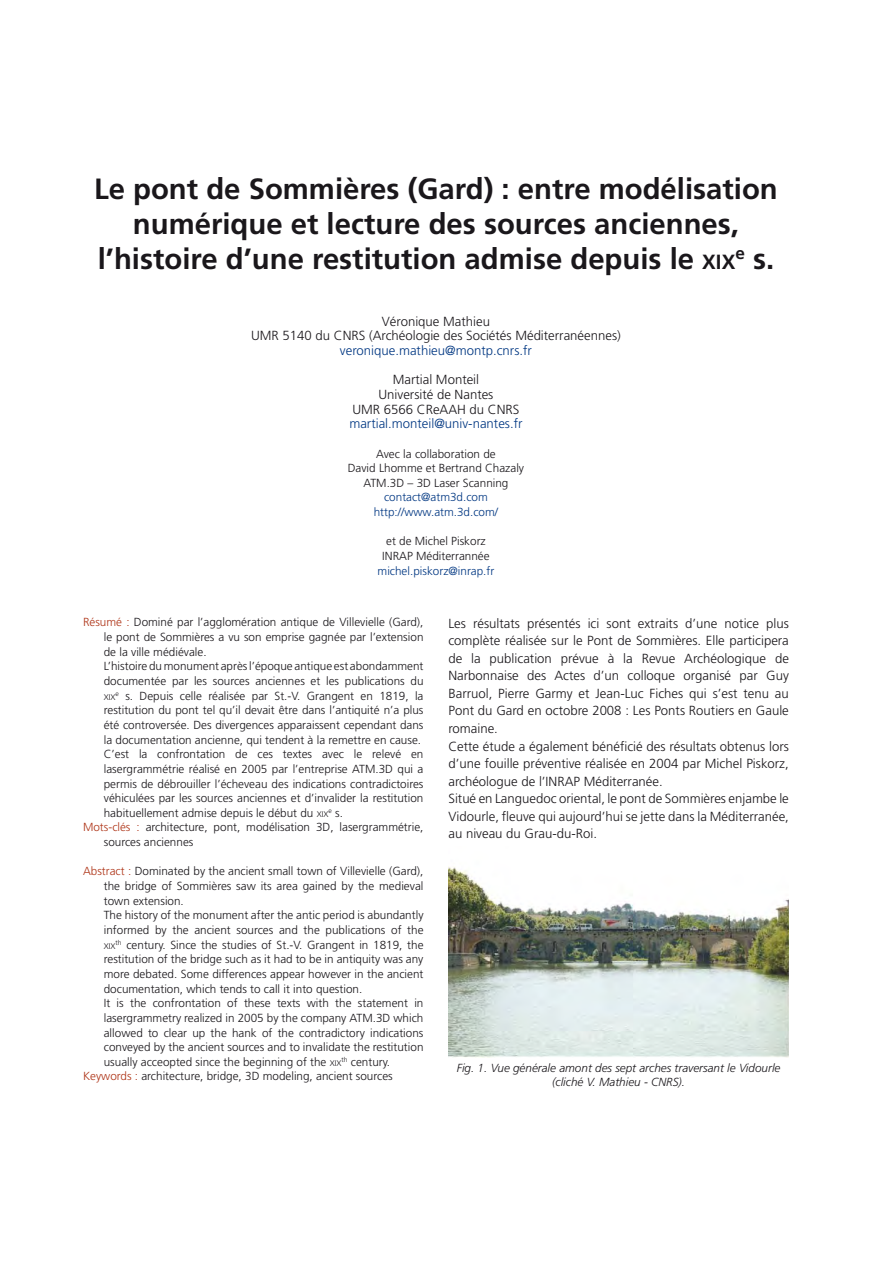
<style>
.page{position:relative;width:893px;height:1263px;background:#fff}
.page>*{position:absolute;margin:0;border:0;box-sizing:border-box;transform-origin:0 0}
.t1{font:700 29.25px/35.1px "Frutiger";color:#1a171b;text-align:center}
.t2{font:300 13.2px/17.5px "Frutiger";color:#1a171b;text-align:center}
.t3{font:300 13.2px "Frutiger";color:#003782}
.t4{font:300 11.7px/14.7px "Frutiger";color:#1a171b;text-align:center}
.t5{font:italic 300 11.7px/14.1px "Frutiger";color:#1a171b;text-align:center}
.t6{font:300 11.7px/14.7px "Frutiger";color:#003782;text-align:center}
.t7{font:300 8.25px "Frutiger";color:#1a171b}
.s1{font-size:20.55px}
.s2{color:#ae3417}
.s3{font-size:8.25px}
</style>
<div class="page">
<img style="left:448px;top:866px;width:341px;height:191px">
<h1 class="t1" style="left:94px;top:173px;width:685px">Le pont de Sommières (Gard) : entre modélisation numérique et lecture des sources anciennes, l’histoire d’une restitution admise depuis le <span class="s1">XIX</span><sup>e</sup> s.</h1>
<p class="t2" style="left:251px;top:315px;width:371px;line-height:14.7px">Véronique Mathieu<br>UMR 5140 du CNRS (Archéologie des Sociétés Méditerranéennes)</p>
<p class="t3" style="left:340px;top:345px;width:193px">veronique.mathieu@montp.cnrs.fr</p>
<p class="t2" style="left:352px;top:373px;width:169px;line-height:14.7px">Martial Monteil<br>Université de Nantes<br>UMR 6566 CReAAH du CNRS</p>
<p class="t3" style="left:349px;top:418px;width:175px">martial.monteil@univ-nantes.fr</p>
<p class="t4" style="left:348px;top:447px;width:178px">Avec la collaboration de<br>David Lhomme et Bertrand Chazaly<br>ATM.3D – 3D Laser Scanning</p>
<p class="t6" style="left:374px;top:491px;width:126px">contact@atm3d.com http://www.atm.3d.com/</p>
<p class="t4" style="left:382px;top:535px;width:109px">et de Michel Piskorz<br>INRAP Méditerrannée</p>
<p class="t6" style="left:378px;top:564px;width:118px">michel.piskorz@inrap.fr</p>
<p class="t4" style="left:104px;top:616px;width:321px;text-align:left;text-indent:-21px"><span class="s2">Résumé :</span> Dominé par l’agglomération antique de Villevielle (Gard), le pont de Sommières a vu son emprise gagnée par l’extension de la ville médiévale.<br>L’histoire du monument après l’époque antique est abondamment documentée par les sources anciennes et les publications du</p>
<p class="t7" style="left:104px;top:692px;width:13px">XIX</p>
<p class="t4" style="left:116px;top:689px;width:309px"><sup>e</sup> s. Depuis celle réalisée par St.-V. Grangent en 1819, la</p>
<p class="t4" style="left:104px;top:704px;width:321px">restitution du pont tel qu’il devait être dans l’antiquité n’a plus</p>
<p class="t4" style="left:104px;top:718px;width:321px">été controversée. Des divergences apparaissent cependant dans</p>
<p class="t4" style="left:104px;top:733px;width:319px">la documentation ancienne, qui tendent à la remettre en cause.</p>
<p class="t4" style="left:104px;top:748px;width:321px">C’est la confrontation de ces textes avec le relevé en</p>
<p class="t4" style="left:104px;top:762px;width:321px">lasergrammétrie réalisé en 2005 par l’entreprise ATM.3D qui a</p>
<p class="t4" style="left:104px;top:777px;width:321px">permis de débrouiller l’écheveau des indications contradictoires</p>
<p class="t4" style="left:104px;top:792px;width:321px">véhiculées par les sources anciennes et d’invalider la restitution</p>
<p class="t4" style="left:104px;top:806px;width:241px">habituellement admise depuis le début du <span class="s3">XIX</span><sup>e</sup> s.</p>
<p class="t4" style="left:83px;top:821px;width:342px"><span class="s2">Mots-clés :</span> architecture, pont, modélisation 3D, lasergrammétrie,</p>
<p class="t4" style="left:104px;top:836px;width:91px">sources anciennes</p>
<p class="t4" style="left:104px;top:865px;width:321px;text-align:left;text-indent:-21px"><span class="s2">Abstract :</span> Dominated by the ancient small town of Villevielle (Gard), the bridge of Sommières saw its area gained by the medieval town extension.<br>The history of the monument after the antic period is abundantly informed by the ancient sources and the publications of the</p>
<p class="t7" style="left:104px;top:941px;width:13px">XIX</p>
<p class="t4" style="left:116px;top:938px;width:309px"><sup>th</sup> century. Since the studies of St.-V. Grangent in 1819, the</p>
<p class="t4" style="left:104px;top:953px;width:321px">restitution of the bridge such as it had to be in antiquity was any</p>
<p class="t4" style="left:104px;top:967px;width:321px">more debated. Some differences appear however in the ancient</p>
<p class="t4" style="left:104px;top:982px;width:260px">documentation, which tends to call it into question.</p>
<p class="t4" style="left:104px;top:997px;width:321px">It is the confrontation of these texts with the statement in</p>
<p class="t4" style="left:104px;top:1011px;width:321px">lasergrammetry realized in 2005 by the company ATM.3D which</p>
<p class="t4" style="left:104px;top:1026px;width:321px">allowed to clear up the hank of the contradictory indications</p>
<p class="t4" style="left:104px;top:1041px;width:321px">conveyed by the ancient sources and to invalidate the restitution</p>
<p class="t4" style="left:104px;top:1055px;width:288px">usually acceopted since the beginning of the <span class="s3">XIX</span><sup>th</sup> century.</p>
<p class="t4" style="left:83px;top:1070px;width:311px"><span class="s2">Keywords :</span> architecture, bridge, 3D modeling, ancient sources</p>
<p class="t2" style="left:448px;top:615px;width:342px;text-align:left">Les résultats présentés ici sont extraits d’une notice plus complète réalisée sur le Pont de Sommières. Elle participera de la publication prévue à la Revue Archéologique de Narbonnaise des Actes d’un colloque organisé par Guy Barruol, Pierre Garmy et Jean-Luc Fiches qui s’est tenu au Pont du Gard en octobre 2008 : Les Ponts Routiers en Gaule romaine.<br>Cette étude a également bénéficié des résultats obtenus lors d’une fouille préventive réalisée en 2004 par Michel Piskorz, archéologue de l’INRAP Méditerranée.<br>Situé en Languedoc oriental, le pont de Sommières enjambe le Vidourle, fleuve qui aujourd’hui se jette dans la Méditerranée, au niveau du Grau-du-Roi.</p>
<p class="t5" style="left:457px;top:1062px;width:325px">Fig. 1. Vue générale amont des sept arches traversant le Vidourle (cliché V. Mathieu - CNRS).</p>
</div>
